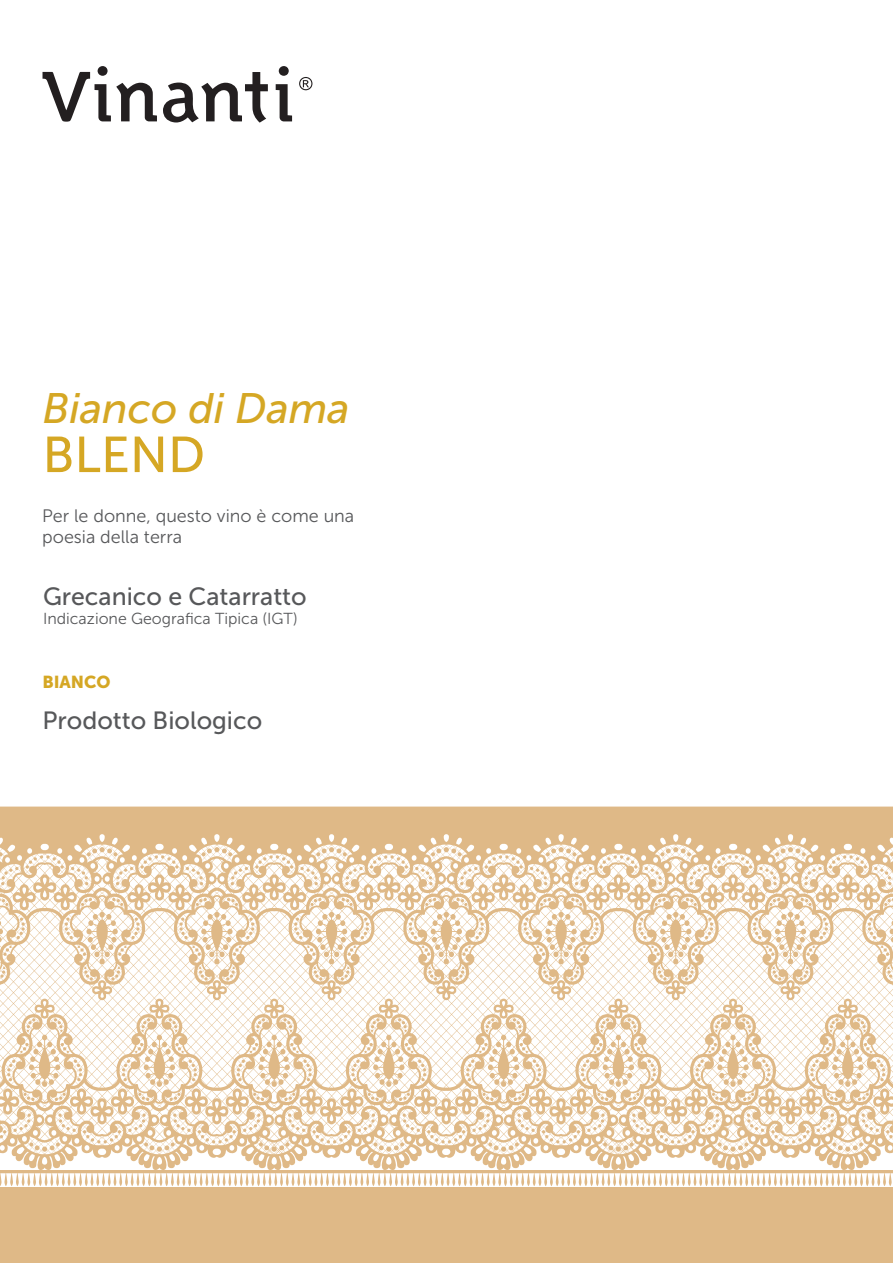
<style>
.page{position:relative;width:893px;height:1263px;background:#fff}
.page>*{position:absolute;margin:0;border:0;box-sizing:border-box;transform-origin:0 0}
.t1{font:50.25px "Museo Sans 500";color:#d5a724}
.t2{font:italic 42.45px "Museo Sans 500";color:#d5a724}
.t3{font:24.9px "Museo Sans 500";color:#57585a}
.t4{font:18px/21.6px "Museo Sans 300";color:#57585a}
.t5{font:17.25px "Museo Sans 900";letter-spacing:-.005em;color:#d5a724}
.t6{font:15.9px "Museo Sans 300";color:#57585a}
</style>
<div class="page">
<svg style="left:279px;top:66px;width:10px;height:10px"></svg>
<svg style="left:276px;top:84px;width:16px;height:37px"></svg>
<svg style="left:43px;top:66px;width:114px;height:56px"></svg>
<svg style="left:163px;top:72px;width:105px;height:51px"></svg>
<svg style="left:299px;top:77px;width:13px;height:13px"></svg>
<div style="left:0;top:806px;width:893px;height:457px;background:#dfb987"></div>
<svg style="left:0;top:806px;width:893px;height:364px"></svg>
<svg style="left:0;top:1173px;width:893px;height:13px"></svg>
<h2 class="t2" style="left:43px;top:385px;width:309px">Bianco di Dama</h2>
<h1 class="t1" style="left:43px;top:427px;width:164px">BLEND</h1>
<p class="t4" style="left:42px;top:505px;width:314px">Per le donne, questo vino è come una poesia della terra</p>
<h3 class="t3" style="left:43px;top:583px;width:265px">Grecanico e Catarratto</h3>
<p class="t6" style="left:43px;top:610px;width:256px">Indicazione Geografica Tipica (IGT)</p>
<p class="t5" style="left:43px;top:672px;width:70px">BIANCO</p>
<h3 class="t3" style="left:43px;top:707px;width:221px">Prodotto Biologico</h3>
</div>
